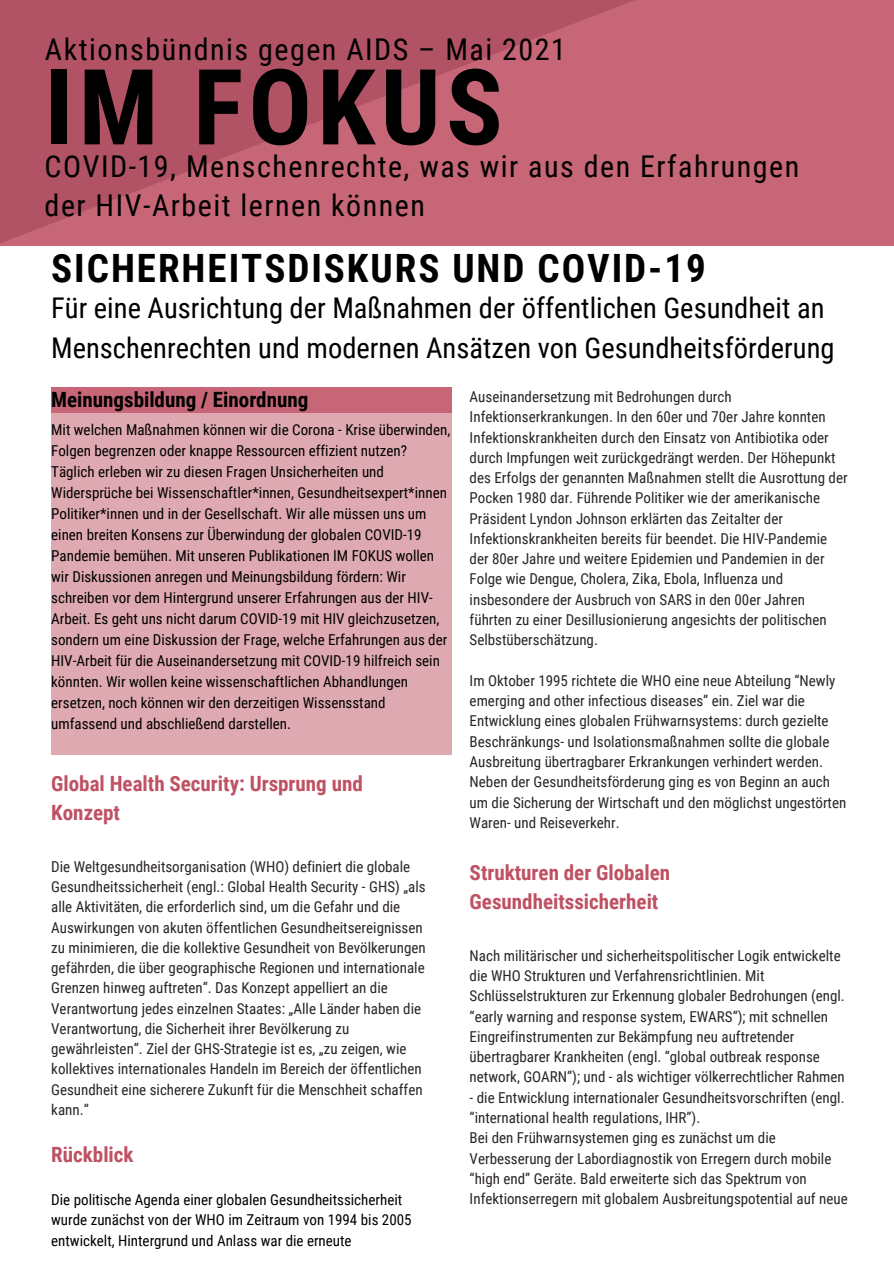
<style>
.page{position:relative;width:894px;height:1264px;background:#fff}
.page>*{position:absolute;margin:0;border:0;box-sizing:border-box;transform-origin:0 0}
.t1{font:700 105.15px "Roboto Condensed";letter-spacing:.05em;color:#000}
.t2{font:700 39px "Roboto Condensed";letter-spacing:.05em;color:#000}
.t3{font:30px "Roboto Condensed";letter-spacing:.05em;color:#000}
.t4{font:28.5px "Roboto Condensed";color:#000}
.t5{font:700 21px "Roboto Condensed";color:#bf5163}
.t6{font:700 21px "Roboto Condensed";color:#000}
.t7{font:15px "Roboto Condensed";color:#292524}
.t8{font:15px/21px "Roboto Condensed";color:#000}
</style>
<div class="page">
<svg style="left:0;top:0;width:893px;height:245px;background:#bf5e6f"></svg>
<div style="left:51px;top:413px;width:401px;height:341px;background:#dfa9b1"></div>
<div style="left:51px;top:387px;width:400px;height:26px;background:#c76676"></div>
<p class="t3" style="left:45px;top:32px;width:522px">Aktionsbündnis gegen AIDS – Mai 2021</p>
<p class="t1" style="left:45px;top:47px;width:459px">IM FOKUS</p>
<p class="t3" style="left:45px;top:150px;width:755px">COVID-19, Menschenrechte, was wir aus den Erfahrungen</p>
<p class="t3" style="left:45px;top:188px;width:381px">der HIV-Arbeit lernen können</p>
<p class="t2" style="left:51px;top:246px;width:656px">SICHERHEITSDISKURS UND COVID-19</p>
<p class="t4" style="left:51px;top:292px;width:774px">Für eine Ausrichtung der Maßnahmen der öffentlichen Gesundheit an</p>
<p class="t4" style="left:51px;top:331px;width:784px">Menschenrechten und modernen Ansätzen von Gesundheitsförderung</p>
<p class="t6" style="left:51px;top:387px;width:258px">Meinungsbildung / Einordnung</p>
<p class="t8" style="left:51px;top:419px;width:400px">Mit welchen Maßnahmen können wir die Corona - Krise überwinden,</p>
<p class="t8" style="left:51px;top:440px;width:357px">Folgen begrenzen oder knappe Ressourcen effizient nutzen?</p>
<p class="t8" style="left:51px;top:461px;width:334px">Täglich erleben wir zu diesen Fragen Unsicherheiten und</p>
<p class="t8" style="left:51px;top:482px;width:397px">Widersprüche bei Wissenschaftler*innen, Gesundheitsexpert*innen</p>
<p class="t8" style="left:51px;top:503px;width:376px">Politiker*innen und in der Gesellschaft. Wir alle müssen uns um</p>
<p class="t8" style="left:51px;top:524px;width:372px">einen breiten Konsens zur Überwindung der globalen COVID-19</p>
<p class="t8" style="left:51px;top:545px;width:384px">Pandemie bemühen. Mit unseren Publikationen IM FOKUS wollen</p>
<p class="t8" style="left:51px;top:566px;width:356px">wir Diskussionen anregen und Meinungsbildung fördern: Wir</p>
<p class="t8" style="left:51px;top:587px;width:389px">schreiben vor dem Hintergrund unserer Erfahrungen aus der HIV-<br>Arbeit. Es geht uns nicht darum COVID-19 mit HIV gleichzusetzen,</p>
<p class="t8" style="left:51px;top:629px;width:397px">sondern um eine Diskussion der Frage, welche Erfahrungen aus der</p>
<p class="t8" style="left:51px;top:650px;width:390px">HIV-Arbeit für die Auseinandersetzung mit COVID-19 hilfreich sein</p>
<p class="t8" style="left:51px;top:671px;width:358px">könnten. Wir wollen keine wissenschaftlichen Abhandlungen</p>
<p class="t8" style="left:51px;top:692px;width:336px">ersetzen, noch können wir den derzeitigen Wissensstand</p>
<p class="t8" style="left:51px;top:713px;width:241px">umfassend und abschließend darstellen.</p>
<p class="t5" style="left:51px;top:771px;width:313px">Global Health Security: Ursprung und</p>
<p class="t5" style="left:51px;top:800px;width:70px">Konzept</p>
<p class="t7" style="left:51px;top:857px;width:360px">Die Weltgesundheitsorganisation (WHO) definiert die globale</p>
<p class="t7" style="left:51px;top:878px;width:376px">Gesundheitssicherheit (engl.: Global Health Security - GHS) „als</p>
<p class="t7" style="left:51px;top:898px;width:350px">alle Aktivitäten, die erforderlich sind, um die Gefahr und die</p>
<p class="t7" style="left:51px;top:918px;width:373px">Auswirkungen von akuten öffentlichen Gesundheitsereignissen</p>
<p class="t7" style="left:51px;top:938px;width:376px">zu minimieren, die die kollektive Gesundheit von Bevölkerungen</p>
<p class="t7" style="left:51px;top:959px;width:375px">gefährden, die über geographische Regionen und internationale</p>
<p class="t7" style="left:51px;top:979px;width:338px">Grenzen hinweg auftreten“. Das Konzept appelliert an die</p>
<p class="t7" style="left:51px;top:999px;width:371px">Verantwortung jedes einzelnen Staates: „Alle Länder haben die</p>
<p class="t7" style="left:51px;top:1020px;width:299px">Verantwortung, die Sicherheit ihrer Bevölkerung zu</p>
<p class="t7" style="left:51px;top:1040px;width:356px">gewährleisten“. Ziel der GHS-Strategie ist es, „zu zeigen, wie</p>
<p class="t7" style="left:51px;top:1060px;width:372px">kollektives internationales Handeln im Bereich der öffentlichen</p>
<p class="t7" style="left:51px;top:1080px;width:373px">Gesundheit eine sicherere Zukunft für die Menschheit schaffen</p>
<p class="t7" style="left:51px;top:1101px;width:39px">kann.“</p>
<p class="t5" style="left:51px;top:1142px;width:84px">Rückblick</p>
<p class="t8" style="left:51px;top:1189px;width:352px">Die politische Agenda einer globalen Gesundheitssicherheit</p>
<p class="t8" style="left:51px;top:1209px;width:362px">wurde zunächst von der WHO im Zeitraum von 1994 bis 2005</p>
<p class="t8" style="left:51px;top:1229px;width:302px">entwickelt, Hintergrund und Anlass war die erneute</p>
<p class="t7" style="left:469px;top:388px;width:263px">Auseinandersetzung mit Bedrohungen durch</p>
<p class="t7" style="left:469px;top:408px;width:357px">Infektionserkrankungen. In den 60er und 70er Jahre konnten</p>
<p class="t7" style="left:469px;top:428px;width:360px">Infektionskrankheiten durch den Einsatz von Antibiotika oder</p>
<p class="t7" style="left:469px;top:449px;width:367px">durch Impfungen weit zurückgedrängt werden. Der Höhepunkt</p>
<p class="t7" style="left:469px;top:469px;width:379px">des Erfolgs der genannten Maßnahmen stellt die Ausrottung der</p>
<p class="t7" style="left:469px;top:489px;width:352px">Pocken 1980 dar. Führende Politiker wie der amerikanische</p>
<p class="t7" style="left:469px;top:509px;width:315px">Präsident Lyndon Johnson erklärten das Zeitalter der</p>
<p class="t7" style="left:469px;top:530px;width:359px">Infektionskrankheiten bereits für beendet. Die HIV-Pandemie</p>
<p class="t7" style="left:469px;top:550px;width:356px">der 80er Jahre und weitere Epidemien und Pandemien in der</p>
<p class="t7" style="left:469px;top:570px;width:315px">Folge wie Dengue, Cholera, Zika, Ebola, Influenza und</p>
<p class="t7" style="left:469px;top:591px;width:337px">insbesondere der Ausbruch von SARS in den 00er Jahren</p>
<p class="t7" style="left:469px;top:611px;width:358px">führten zu einer Desillusionierung angesichts der politischen</p>
<p class="t7" style="left:469px;top:631px;width:130px">Selbstüberschätzung.</p>
<p class="t7" style="left:469px;top:672px;width:367px">Im Oktober 1995 richtete die WHO eine neue Abteilung “Newly</p>
<p class="t7" style="left:469px;top:692px;width:337px">emerging and other infectious diseases” ein. Ziel war die</p>
<p class="t7" style="left:469px;top:712px;width:360px">Entwicklung eines globalen Frühwarnsystems: durch gezielte</p>
<p class="t7" style="left:469px;top:732px;width:361px">Beschränkungs- und Isolationsmaßnahmen sollte die globale</p>
<p class="t7" style="left:469px;top:753px;width:355px">Ausbreitung übertragbarer Erkrankungen verhindert werden.</p>
<p class="t7" style="left:469px;top:773px;width:362px">Neben der Gesundheitsförderung ging es von Beginn an auch</p>
<p class="t7" style="left:469px;top:793px;width:378px">um die Sicherung der Wirtschaft und den möglichst ungestörten</p>
<p class="t7" style="left:469px;top:813px;width:151px">Waren- und Reiseverkehr.</p>
<p class="t5" style="left:469px;top:860px;width:202px">Strukturen der Globalen</p>
<p class="t5" style="left:469px;top:889px;width:190px">Gesundheitssicherheit</p>
<p class="t7" style="left:469px;top:946px;width:372px">Nach militärischer und sicherheitspolitischer Logik entwickelte</p>
<p class="t7" style="left:469px;top:967px;width:296px">die WHO Strukturen und Verfahrensrichtlinien. Mit</p>
<p class="t7" style="left:469px;top:987px;width:376px">Schlüsselstrukturen zur Erkennung globaler Bedrohungen (engl.</p>
<p class="t7" style="left:469px;top:1007px;width:360px">“early warning and response system, EWARS”); mit schnellen</p>
<p class="t7" style="left:469px;top:1027px;width:326px">Eingreifinstrumenten zur Bekämpfung neu auftretender</p>
<p class="t7" style="left:469px;top:1048px;width:351px">übertragbarer Krankheiten (engl. “global outbreak response</p>
<p class="t7" style="left:469px;top:1068px;width:376px">network, GOARN”); und - als wichtiger völkerrechtlicher Rahmen</p>
<p class="t7" style="left:469px;top:1088px;width:376px">- die Entwicklung internationaler Gesundheitsvorschriften (engl.</p>
<p class="t7" style="left:469px;top:1108px;width:232px">“international health regulations, IHR”).</p>
<p class="t7" style="left:469px;top:1129px;width:307px">Bei den Frühwarnsystemen ging es zunächst um die</p>
<p class="t7" style="left:469px;top:1149px;width:363px">Verbesserung der Labordiagnostik von Erregern durch mobile</p>
<p class="t7" style="left:469px;top:1169px;width:338px">“high end” Geräte. Bald erweiterte sich das Spektrum von</p>
<p class="t7" style="left:469px;top:1190px;width:379px">Infektionserregern mit globalem Ausbreitungspotential auf neue</p>
</div>
